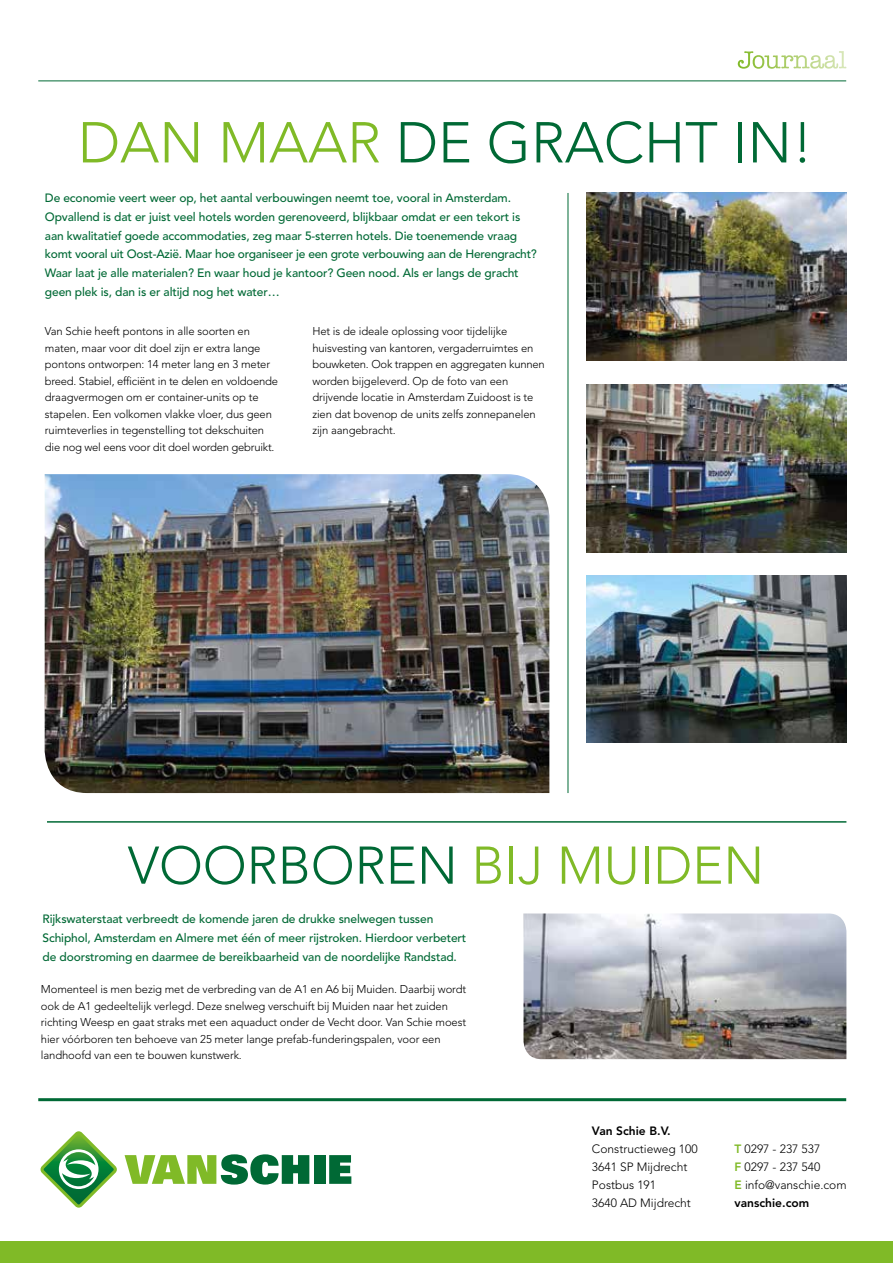
<style>
.page{position:relative;width:893px;height:1263px;background:#fff}
.page>*{position:absolute;margin:0;border:0;box-sizing:border-box;transform-origin:0 0}
.t1{font:300 57px "Avenir";color:#006935}
.t2{font:300 52.5px "Avenir";color:#006935}
.t3{font:500 12px/18.8px "Avenir";letter-spacing:-.01em;color:#006935}
.t4{font:300 12px/18px "Avenir";color:#000}
.t5{font:800 12px "Avenir";color:#000}
.t6{font:300 11.25px/16.5px "Avenir";letter-spacing:-.01em;color:#000}
.s1{color:#80ba27}
.s2{font-weight:800;color:#80ba27}
.s3{font-weight:800}
</style>
<div class="page">
<img style="left:587px;top:384px;width:259px;height:168px">
<img style="left:523px;top:913px;width:323px;height:146px">
<img style="left:45px;top:474px;width:504px;height:319px">
<img style="left:587px;top:193px;width:259px;height:168px">
<hr style="left:38px;top:81px;width:808px;height:1px;background:#006935">
<hr style="left:38px;top:1098px;width:808px;height:3px;background:#006935">
<svg style="left:125px;top:1154px;width:184px;height:30px"></svg>
<div style="left:314px;top:1155px;width:11px;height:29px;background:#006935"></div>
<svg style="left:329px;top:1155px;width:22px;height:29px"></svg>
<svg style="left:41px;top:1131px;width:76px;height:76px"></svg>
<svg style="left:738px;top:51px;width:108px;height:18px"></svg>
<hr style="left:568px;top:193px;width:1px;height:600px;background:#006935">
<div style="left:0;top:1242px;width:893px;height:21px;background:#80ba27"></div>
<img style="left:587px;top:575px;width:259px;height:168px">
<hr style="left:47px;top:821px;width:799px;height:2px;background:#006935">
<h1 class="t1" style="left:78px;top:109px;width:736px"><span class="s1">DAN MAAR</span> DE GRACHT IN!</h1>
<p class="t3" style="left:45px;top:189px;width:493px">De economie veert weer op, het aantal verbouwingen neemt toe, vooral in Amsterdam.<br>Opvallend is dat er juist veel hotels worden gerenoveerd, blijkbaar omdat er een tekort is aan kwalitatief goede accommodaties, zeg maar 5-sterren hotels. Die toenemende vraag komt vooral uit Oost-Azië. Maar hoe organiseer je een grote verbouwing aan de Herengracht?<br>Waar laat je alle materialen? En waar houd je kantoor? Geen nood. Als er langs de gracht geen plek is, dan is er altijd nog het water…</p>
<p class="t6" style="left:45px;top:323px;width:235px">Van Schie heeft pontons in alle soorten en maten, maar voor dit doel zijn er extra lange pontons ontworpen: 14 meter lang en 3 meter breed. Stabiel, efficiënt in te delen en voldoende draagvermogen om er container-units op te stapelen. Een volkomen vlakke vloer, dus geen ruimteverlies in tegenstelling tot dekschuiten die nog wel eens voor dit doel worden gebruikt.</p>
<p class="t6" style="left:312px;top:323px;width:234px">Het is de ideale oplossing voor tijdelijke huisvesting van kantoren, vergaderruimtes en bouwketen. Ook trappen en aggregaten kunnen worden bijgeleverd. Op de foto van een drijvende locatie in Amsterdam Zuidoost is te zien dat bovenop de units zelfs zonnepanelen zijn aangebracht.</p>
<h2 class="t2" style="left:128px;top:835px;width:638px">VOORBOREN <span class="s1">BIJ MUIDEN</span></h2>
<p class="t3" style="left:43px;top:910px;width:425px">Rijkswaterstaat verbreedt de komende jaren de drukke snelwegen tussen<br>Schiphol, Amsterdam en Almere met één of meer rijstroken. Hierdoor verbetert de doorstroming en daarmee de bereikbaarheid van de noordelijke Randstad.</p>
<p class="t6" style="left:41px;top:981px;width:427px">Momenteel is men bezig met de verbreding van de A1 en A6 bij Muiden. Daarbij wordt ook de A1 gedeeltelijk verlegd. Deze snelweg verschuift bij Muiden naar het zuiden richting Weesp en gaat straks met een aquaduct onder de Vecht door. Van Schie moest hier vóórboren ten behoeve van 25 meter lange prefab-funderingspalen, voor een landhoofd van een te bouwen kunstwerk.</p>
<p class="t5" style="left:592px;top:1124px;width:80px">Van Schie B.V.</p>
<p class="t4" style="left:592px;top:1140px;width:107px">Constructieweg 100<br>3641 SP Mijdrecht<br>Postbus 191<br>3640 AD Mijdrecht</p>
<p class="t4" style="left:734px;top:1140px;width:114px"><span class="s2">T</span> 0297 - 237 537<br><span class="s2">F</span> 0297 - 237 540<br><span class="s2">E</span> info@vanschie.com <span class="s3">vanschie.com</span></p>
</div>
